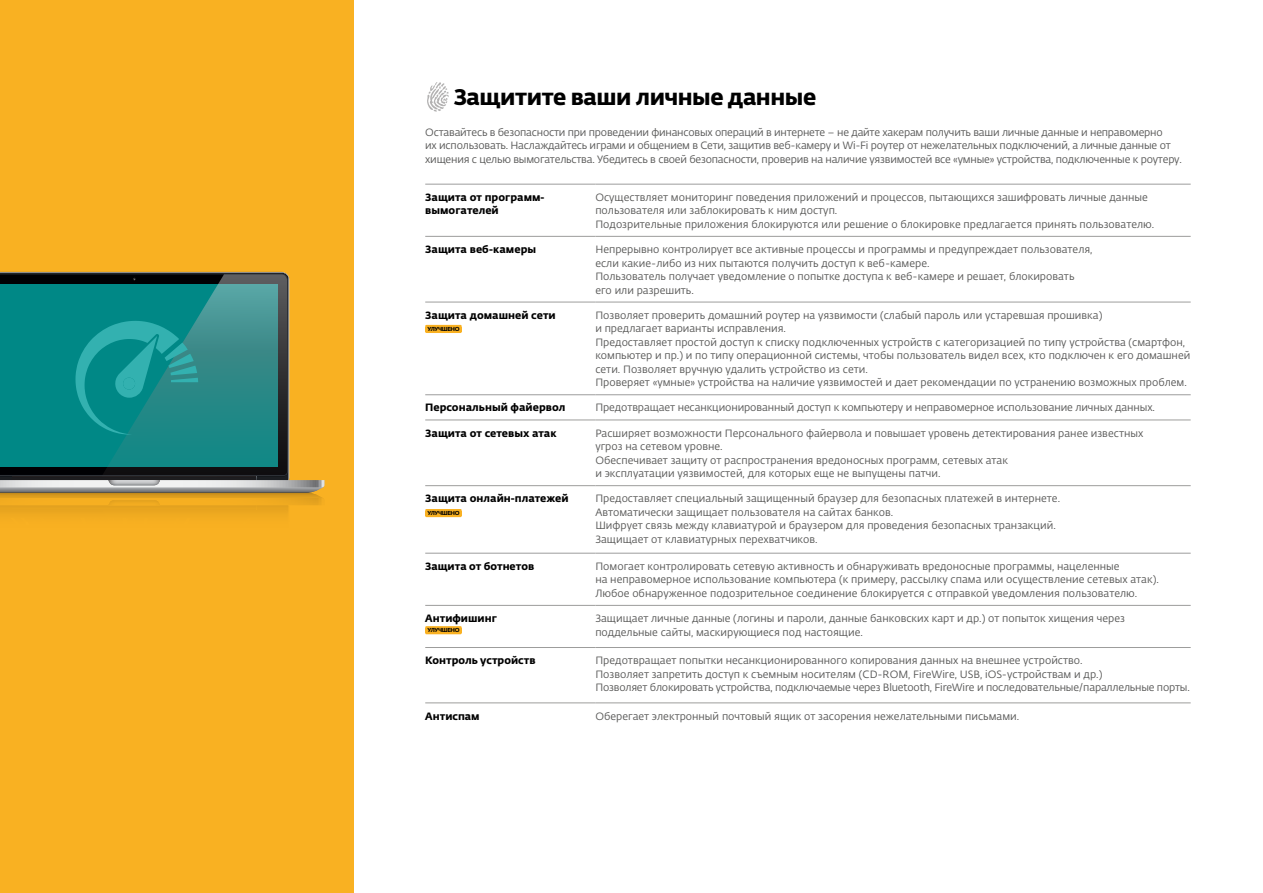
<style>
.page{position:relative;width:1263px;height:893px;background:#fff}
.page>*{position:absolute;margin:0;border:0;box-sizing:border-box;transform-origin:0 0}
.t1{font:22.5px "Fedra Sans Alt Pro Bold LF";letter-spacing:-.02em;color:#000}
.t2{font:10.5px/13.5px "Fedra Sans Alt Pro Book LF";color:#575756}
.t3{font:10.5px/13.5px "Fedra Sans Alt Pro Book LF";letter-spacing:-.02em;color:#575756}
.t4{font:700 10.5px/13.5px "Fedra Sans Alt Pro";color:#000}
.t5{font:10.5px "Fedra Sans Alt Pro Bold LF";color:#000}
.t6{font:700 5.7px "Fedra Sans Alt Pro";letter-spacing:-.06em;color:#000}
</style>
<div class="page">
<hr style="left:425px;top:553px;width:170px;height:1px;background:#9d9d9c">
<hr style="left:595px;top:553px;width:596px;height:1px;background:#9d9d9c">
<hr style="left:425px;top:605px;width:170px;height:1px;background:#9d9d9c">
<hr style="left:595px;top:605px;width:596px;height:1px;background:#9d9d9c">
<hr style="left:425px;top:647px;width:170px;height:1px;background:#9d9d9c">
<hr style="left:595px;top:647px;width:596px;height:1px;background:#9d9d9c">
<hr style="left:425px;top:702px;width:170px;height:1px;background:#9d9d9c">
<hr style="left:595px;top:702px;width:596px;height:1px;background:#9d9d9c">
<hr style="left:425px;top:184px;width:170px;height:1px;background:#9d9d9c">
<hr style="left:595px;top:184px;width:596px;height:1px;background:#9d9d9c">
<hr style="left:425px;top:236px;width:170px;height:1px;background:#9d9d9c">
<hr style="left:595px;top:236px;width:596px;height:1px;background:#9d9d9c">
<hr style="left:425px;top:302px;width:170px;height:1px;background:#9d9d9c">
<hr style="left:595px;top:302px;width:596px;height:1px;background:#9d9d9c">
<hr style="left:425px;top:394px;width:170px;height:1px;background:#9d9d9c">
<hr style="left:595px;top:394px;width:596px;height:1px;background:#9d9d9c">
<hr style="left:425px;top:420px;width:170px;height:1px;background:#9d9d9c">
<hr style="left:595px;top:420px;width:596px;height:1px;background:#9d9d9c">
<hr style="left:425px;top:485px;width:170px;height:1px;background:#9d9d9c">
<hr style="left:595px;top:485px;width:596px;height:1px;background:#9d9d9c">
<svg style="left:427px;top:82px;width:22px;height:30px"></svg>
<div style="left:0;top:0;width:353px;height:893px;background:#f9b122"></div>
<svg style="left:0;top:273px;width:325px;height:241px;background:#46876d"></svg>
<div style="left:425px;top:325px;width:37px;height:8px;background:#f9b122"></div>
<div style="left:425px;top:509px;width:37px;height:8px;background:#f9b122"></div>
<div style="left:425px;top:626px;width:37px;height:8px;background:#f9b122"></div>
<h1 class="t1" style="left:454px;top:79px;width:364px">Защитите ваши личные данные</h1>
<p class="t3" style="left:425px;top:125px;width:758px">Оставайтесь в безопасности при проведении финансовых операций в интернете – не дайте хакерам получить ваши личные данные и неправомерно<br>их использовать. Наслаждайтесь играми и общением в Сети, защитив веб-камеру и Wi-Fi роутер от нежелательных подключений, а личные данные от хищения с целью вымогательства. Убедитесь в своей безопасности, проверив на наличие уязвимостей все «умные» устройства, подключенные к роутеру.</p>
<p class="t4" style="left:425px;top:190px;width:121px">Защита от программ&shy;вымогателей</p>
<p class="t2" style="left:595px;top:190px;width:560px">Осуществляет мониторинг поведения приложений и процессов, пытающихся зашифровать личные данные пользователя или заблокировать к ним доступ.<br>Подозрительные приложения блокируются или решение о блокировке предлагается принять пользователю.</p>
<p class="t4" style="left:425px;top:243px;width:112px">Защита веб-камеры</p>
<p class="t2" style="left:595px;top:242px;width:499px">Непрерывно контролирует все активные процессы и программы и предупреждает пользователя, если какие-либо из них пытаются получить доступ к веб-камере.<br>Пользователь получает уведомление о попытке доступа к веб-камере и решает, блокировать его или разрешить.</p>
<p class="t4" style="left:425px;top:308px;width:132px">Защита домашней сети</p>
<p class="t2" style="left:595px;top:308px;width:596px">Позволяет проверить домашний роутер на уязвимости (слабый пароль или устаревшая прошивка)<br>и предлагает варианты исправления.<br>Предоставляет простой доступ к списку подключенных устройств с категоризацией по типу устройства (смартфон, компьютер и пр.) и по типу операционной системы, чтобы пользователь видел всех, кто подключен к его домашней сети. Позволяет вручную удалить устройство из сети.<br>Проверяет «умные» устройства на наличие уязвимостей и дает рекомендации по устранению возможных проблем.</p>
<p class="t4" style="left:425px;top:401px;width:142px">Персональный файервол</p>
<p class="t2" style="left:595px;top:401px;width:561px">Предотвращает несанкционированный доступ к компьютеру и неправомерное использование личных данных.</p>
<p class="t4" style="left:425px;top:426px;width:133px">Защита от сетевых атак</p>
<p class="t2" style="left:595px;top:426px;width:549px">Расширяет возможности Персонального файервола и повышает уровень детектирования ранее известных угроз на сетевом уровне.<br>Обеспечивает защиту от распространения вредоносных программ, сетевых атак<br>и эксплуатации уязвимостей, для которых еще не выпущены патчи.</p>
<p class="t4" style="left:425px;top:492px;width:145px">Защита онлайн-платежей</p>
<p class="t2" style="left:595px;top:492px;width:466px">Предоставляет специальный защищенный браузер для безопасных платежей в интернете.<br>Автоматически защищает пользователя на сайтах банков.<br>Шифрует связь между клавиатурой и браузером для проведения безопасных транзакций.<br>Защищает от клавиатурных перехватчиков.</p>
<p class="t6" style="left:427px;top:325px;width:34px">УЛУЧШЕНО</p>
<p class="t6" style="left:427px;top:510px;width:34px">УЛУЧШЕНО</p>
<p class="t5" style="left:425px;top:558px;width:110px">Защита от ботнетов</p>
<p class="t2" style="left:595px;top:559px;width:565px">Помогает контролировать сетевую активность и обнаруживать вредоносные программы, нацеленные<br>на неправомерное использование компьютера (к примеру, рассылку спама или осуществление сетевых атак).<br>Любое обнаруженное подозрительное соединение блокируется с отправкой уведомления пользователю.</p>
<p class="t5" style="left:425px;top:610px;width:73px">Антифишинг</p>
<p class="t2" style="left:595px;top:611px;width:531px">Защищает личные данные (логины и пароли, данные банковских карт и др.) от попыток хищения через поддельные сайты, маскирующиеся под настоящие.</p>
<p class="t5" style="left:425px;top:652px;width:112px">Контроль устройств</p>
<p class="t2" style="left:595px;top:653px;width:596px">Предотвращает попытки несанкционированного копирования данных на внешнее устройство.<br>Позволяет запретить доступ к съемным носителям (CD-ROM, FireWire, USB, iOS-устройствам и др.)<br>Позволяет блокировать устройства, подключаемые через Bluetooth, FireWire и последовательные/параллельные порты.</p>
<p class="t5" style="left:425px;top:707px;width:56px">Антиспам</p>
<p class="t2" style="left:595px;top:709px;width:425px">Оберегает электронный почтовый ящик от засорения нежелательными письмами.</p>
<p class="t6" style="left:427px;top:627px;width:34px">УЛУЧШЕНО</p>
</div>
